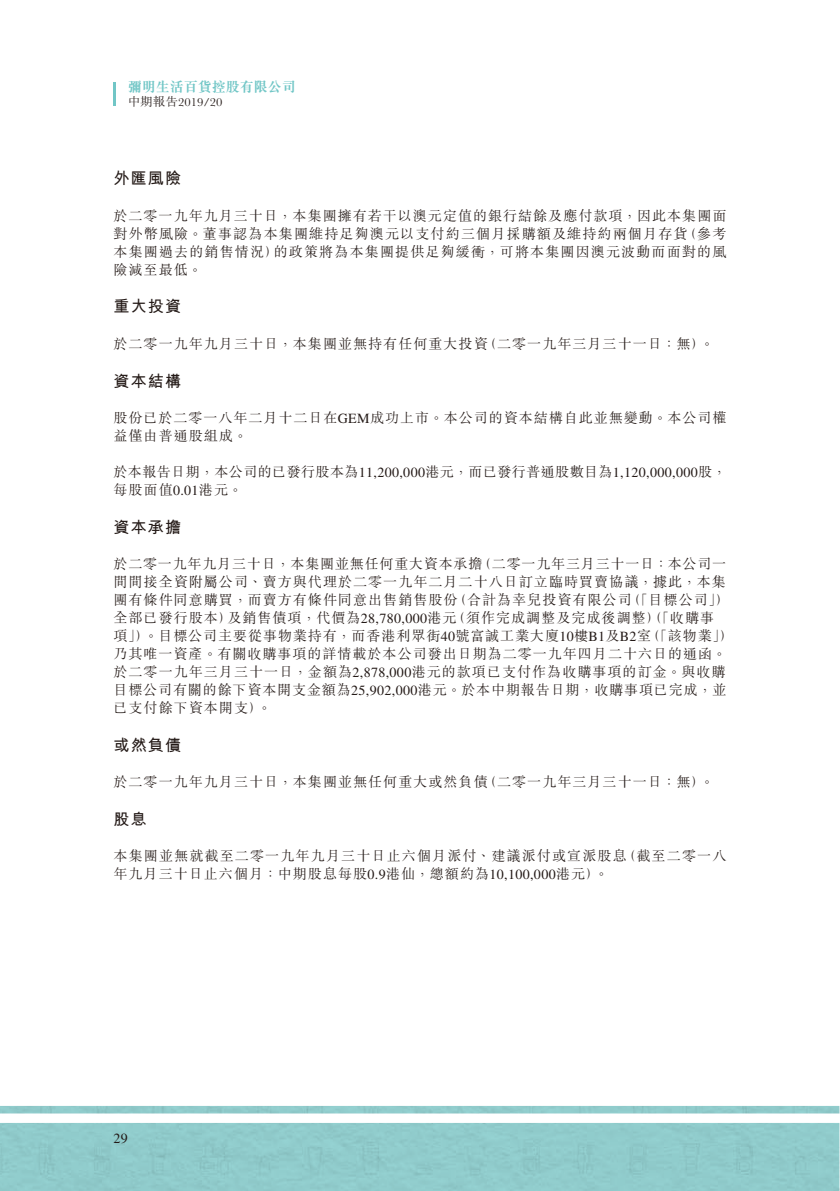
<style>
.page{position:relative;width:840px;height:1191px;background:#fff}
.page>*{position:absolute;margin:0;border:0;box-sizing:border-box;transform-origin:0 0}
.t1{font:700 16px "M Hei HK";letter-spacing:.075em;color:#231916}
.t2{font:300 14px/18px "M Sung HK";letter-spacing:.075em;color:#231916}
.t3{font:300 14px/18px "M Sung HK";letter-spacing:.03em;color:#231916}
.t4{font:700 14px "M Sung HK";color:#71c6c6}
.t5{font:14px "Times LT Std";color:#231916}
.t6{font:300 12px "M Sung HK";color:#231916;scale:1.05 1}
.s1{font-family:"Times LT Std";font-weight:400}
</style>
<div class="page">
<svg style="left:0;top:1106px;width:838px;height:85px;background:#9bd0d0"></svg>
<hr style="left:113px;top:83px;width:3px;height:23px;background:#71c6c6">
<p class="t4" style="left:128px;top:77px;width:169px">彌明生活百貨控股有限公司</p>
<p class="t6" style="left:128px;top:93px;width:92px">中期報告2019/20</p>
<p class="t1" style="left:113px;top:167px;width:69px">外匯風險</p>
<p class="t2" style="left:113px;top:206px;width:614px;text-align:right">於二零一九年九月三十日，本集團擁有若干以澳元定值的銀行結餘及應付款項，因此本集團面（參考</p>
<p class="t2" style="left:273px;top:224px;width:454px;text-indent:-160px">對外幣風險。董事認為本集團維持足夠澳元以支付約三個月採購額及維持約兩個月存貨<br>的政策將為本集團提供足夠緩衝，可將本集團因澳元波動而面對的風</p>
<p class="t2" style="left:113px;top:242px;width:166px">本集團過去的銷售情況）險減至最低。</p>
<p class="t1" style="left:113px;top:295px;width:69px">重大投資</p>
<p class="t2" style="left:113px;top:334px;width:375px">於二零一九年九月三十日，本集團並無持有任何重大投資</p>
<p class="t1" style="left:113px;top:369px;width:69px">資本結構</p>
<p class="t2" style="left:113px;top:408px;width:614px">股份已於二零一八年二月十二日在<span class="s1">GEM</span>成功上市。本公司的資本結構自此並無變動。本公司權益僅由普通股組成。</p>
<p class="t3" style="left:113px;top:462px;width:614px">於本報告日期，本公司的已發行股本為<span class="s1">11,200,000</span>港元，而已發行普通股數目為<span class="s1">1,120,000,000</span>股，每股面值<span class="s1">0.01</span>港元。</p>
<p class="t1" style="left:113px;top:515px;width:69px">資本承擔</p>
<p class="t2" style="left:477px;top:554px;width:250px">（二零一九年三月三十一日：本公司一</p>
<p class="t2" style="left:482px;top:334px;width:223px">（二零一九年三月三十一日：無(</p>
<p class="t2" style="left:699px;top:334px;width:15px">。</p>
<p class="t2" style="left:113px;top:554px;width:370px">於二零一九年九月三十日，本集團並無任何重大資本承擔</p>
<p class="t2" style="left:113px;top:572px;width:613px">間間接全資附屬公司、賣方與代理於二零一九年二月二十八日訂立臨時買賣協議，據此，本集</p>
<p class="t2" style="left:626px;top:590px;width:104px">（「目標公司 (「</p>
<p class="t2" style="left:452px;top:590px;width:180px">（合計為幸兒投資有限公司</p>
<p class="t2" style="left:451px;top:590px;width:264px;text-indent:-338px">團有條件同意購買，而賣方有條件同意出售銷售股份<br>（須作完成調整及完成後調整）（「收購事</p>
<p class="t2" style="left:227px;top:608px;width:230px">及銷售債項，代價為<span class="s1">28,780,000</span>港元</p>
<p class="t2" style="left:113px;top:608px;width:120px">全部已發行股本）</p>
<p class="t2" style="left:113px;top:626px;width:538px">項」）。目標公司主要從事物業持有，而香港利眾街<span class="s1">40</span>號富誠工業大廈<span class="s1">10</span>樓<span class="s1">B1</span>及<span class="s1">B</span> 室<span class="s1">2</span></p>
<p class="t2" style="left:113px;top:644px;width:614px">乃其唯一資產。有關收購事項的詳情載於本公司發出日期為二零一九年四月二十六日的通函。</p>
<p class="t2" style="left:113px;top:662px;width:613px">於二零一九年三月三十一日，金額為<span class="s1">2,878,000</span>港元的款項已支付作為收購事項的訂金。與收購</p>
<p class="t2" style="left:113px;top:680px;width:614px">目標公司有關的餘下資本開支金額為<span class="s1">25,902,000</span>港元。於本中期報告日期，收購事項已完成，並</p>
<p class="t2" style="left:257px;top:698px;width:15px">。</p>
<p class="t2" style="left:645px;top:626px;width:89px">（「該物業 (「</p>
<p class="t2" style="left:113px;top:698px;width:150px">已支付餘下資本開支(</p>
<p class="t1" style="left:113px;top:733px;width:69px">或然負債</p>
<p class="t2" style="left:113px;top:772px;width:375px">於二零一九年九月三十日，本集團並無任何重大或然負債</p>
<p class="t1" style="left:113px;top:807px;width:35px">股息</p>
<p class="t2" style="left:482px;top:772px;width:223px">（二零一九年三月三十一日：無(</p>
<p class="t2" style="left:699px;top:772px;width:15px">。</p>
<p class="t2" style="left:594px;top:846px;width:34px;text-indent:-481px">本集團並無就截至二零一九年九月三十日止六個月派付、建議派付或宣派股息。</p>
<p class="t2" style="left:621px;top:846px;width:106px">（截至二零一八</p>
<p class="t2" style="left:113px;top:864px;width:487px">年九月三十日止六個月：中期股息每股<span class="s1">0.9</span>港仙，總額約為<span class="s1">10,100,000</span>港元(</p>
<p class="t5" style="left:113px;top:1130px;width:16px">29</p>
</div>
